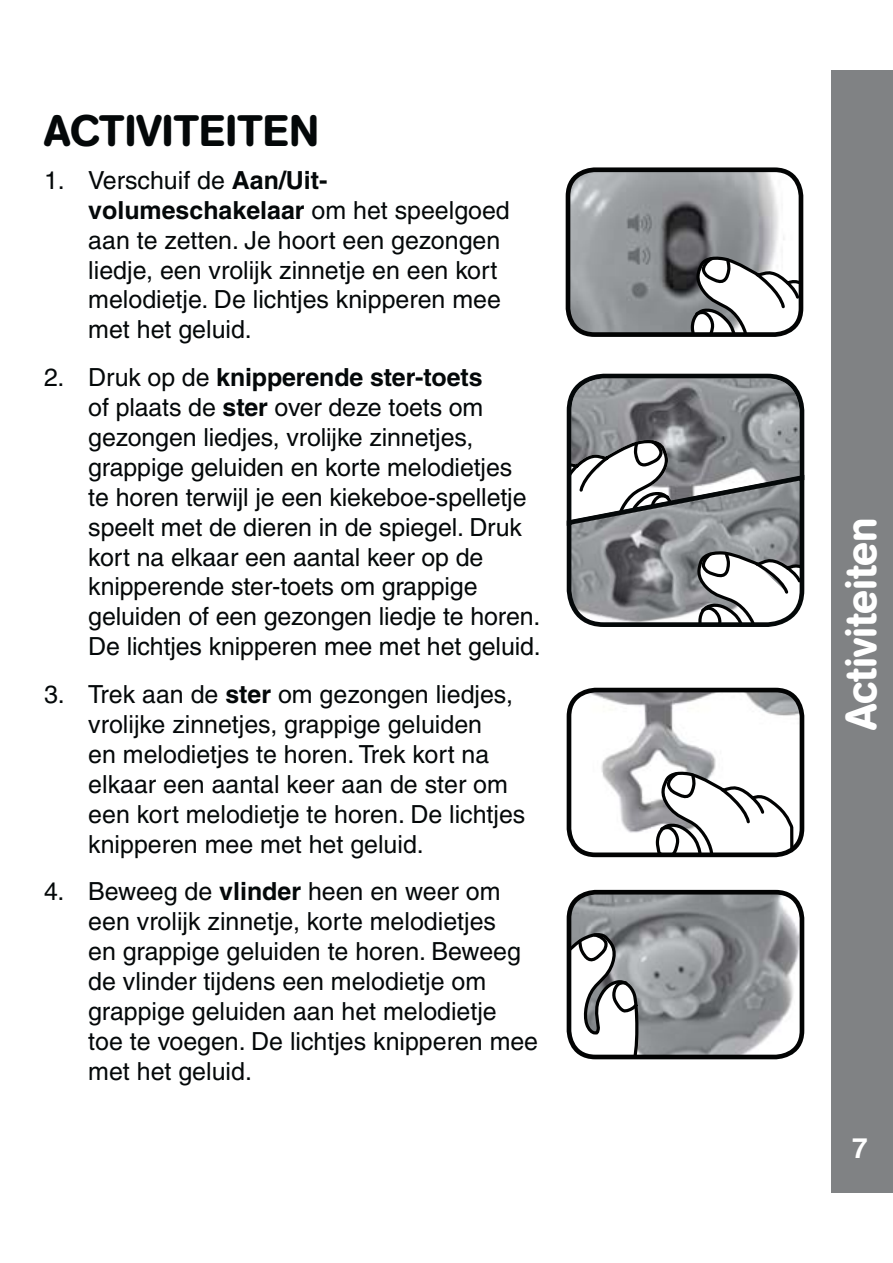
<style>
.page{position:relative;width:893px;height:1263px;background:#fff}
.page>*{position:absolute;margin:0;border:0;box-sizing:border-box;transform-origin:0 0}
.t1{font:500 43.65px "AG Book Rounded";color:#040809}
.t2{font:500 43.65px "AG Book Rounded";color:#fff}
.t3{font:700 28.05px "Helvetica";color:#fff}
.t4{font:500 24.9px/30px "Helvetica";color:#040809}
.s1{font-weight:700}
</style>
<div class="page">
<img style="left:569px;top:892px;width:233px;height:165px;border-radius:27px">
<svg style="left:571px;top:929px;width:71px;height:128px"></svg>
<div style="left:567px;top:890px;width:237px;height:169px;border:5px solid #020303;border-radius:27px"></div>
<img style="left:569px;top:690px;width:233px;height:165px;border-radius:27px">
<svg style="left:653px;top:768px;width:142px;height:85px"></svg>
<div style="left:567px;top:688px;width:237px;height:169px;border:5px solid #020303;border-radius:27px"></div>
<img style="left:568px;top:170px;width:233px;height:165px;border-radius:27px">
<svg style="left:688px;top:253px;width:113px;height:78px"></svg>
<div style="left:566px;top:167px;width:237px;height:170px;border:5px solid #020303;border-radius:27px"></div>
<svg style="left:566px;top:374px;width:239px;height:253px"></svg>
<div style="left:831px;top:70px;width:62px;height:1123px;background:#808284"></div>
<h1 class="t1" style="left:44px;top:114px;width:277px">ACTIVITEITEN</h1>
<p class="t4" style="left:88px;top:167px;width:423px;text-indent:-44px">1. Verschuif de <span class="s1">Aan/Uit&shy;volumeschakelaar</span> om het speelgoed aan te zetten. Je hoort een gezongen liedje, een vrolijk zinnetje en een kort melodietje. De lichtjes knipperen mee met het geluid.</p>
<p class="t4" style="left:88px;top:365px;width:454px;text-indent:-44px">2. Druk op de <span class="s1">knipperende ster-toets<br></span>of plaats de <span class="s1">ster</span> over deze toets om gezongen liedjes, vrolijke zinnetjes, grappige geluiden en korte melodietjes<br>te horen terwijl je een kiekeboe-spelletje speelt met de dieren in de spiegel. Druk kort na elkaar een aantal keer op de knipperende ster-toets om grappige geluiden of een gezongen liedje te horen.<br>De lichtjes knipperen mee met het geluid.</p>
<p class="t4" style="left:88px;top:682px;width:439px;text-indent:-44px">3. Trek aan de <span class="s1">ster</span> om gezongen liedjes, vrolijke zinnetjes, grappige geluiden<br>en melodietjes te horen. Trek kort na elkaar een aantal keer aan de ster om een kort melodietje te horen. De lichtjes knipperen mee met het geluid.</p>
<p class="t4" style="left:88px;top:879px;width:451px;text-indent:-44px">4. Beweeg de <span class="s1">vlinder</span> heen en weer om een vrolijk zinnetje, korte melodietjes<br>en grappige geluiden te horen. Beweeg de vlinder tijdens een melodietje om grappige geluiden aan het melodietje<br>toe te voegen. De lichtjes knipperen mee met het geluid.</p>
<h1 class="t2" style="left:845px;top:730px;width:214px;rotate:-90deg">Activiteiten</h1>
<p class="t3" style="left:852px;top:1137px;width:17px">7</p>
</div>
